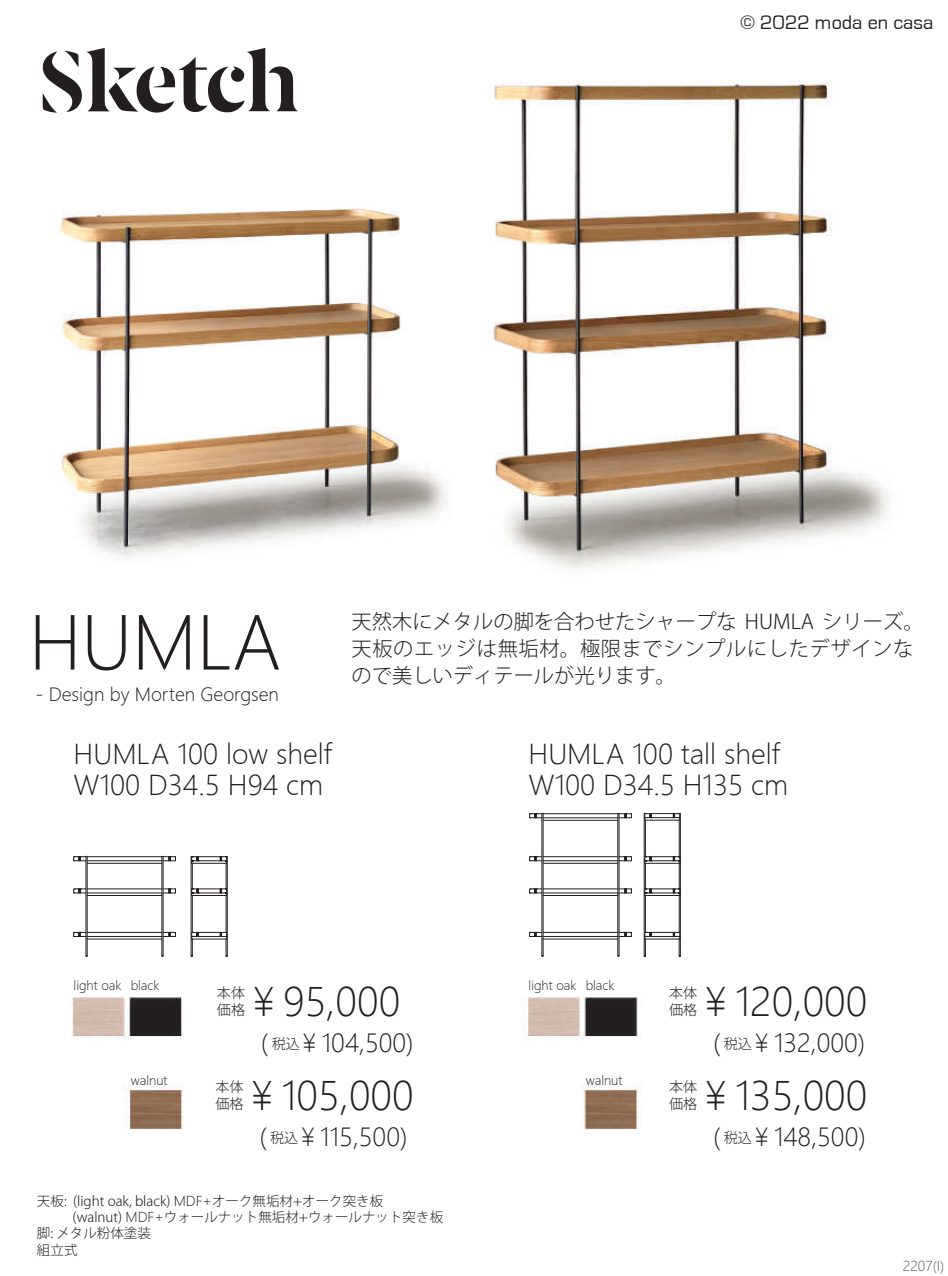
<style>
.page{position:relative;width:948px;height:1276px;background:#fff}
.page>*{position:absolute;margin:0;border:0;box-sizing:border-box;transform-origin:0 0}
.t1{font:72px "Microsoft Ya Hei UI Light";color:#231f20}
.t2{font:38.7px "Microsoft Ya Hei UI Light";color:#231f20}
.t3{font:27px "Microsoft Ya Hei UI Light";color:#231f20}
.t4{font:24.53px "Microsoft Ya Hei UI Light";color:#231f20}
.t5{font:300 20.25px/27px "Koz Go Pr 6 N";color:#231f20}
.t6{font:20.25px "Eurostile";color:#231f20}
.t7{font:18px "Microsoft Ya Hei UI Light";color:#231f20}
.t8{font:300 14.17px/16.9px "Koz Go Pr 6 N";color:#231f20}
.t9{font:300 13.5px "Koz Go Pr 6 N";color:#231f20}
.t10{font:13.5px "Microsoft Ya Hei UI Light";color:#57585a}
.t11{font:12.38px "Microsoft Ya Hei UI Light";color:#231f20}
.s1{font-family:"Koz Go Pr 6 N";font-weight:300;font-size:14.17px}
.s2{font-family:"Microsoft Ya Hei UI Light";font-weight:400}
</style>
<div class="page">
<img style="left:60px;top:80px;width:829px;height:1048px">
<svg style="left:42px;top:48px;width:256px;height:67px"></svg>
<hr style="left:543px;top:820px;width:74px;height:1px;background:#231f20">
<hr style="left:543px;top:817px;width:74px;height:1px;background:#231f20">
<hr style="left:543px;top:813px;width:74px;height:1px;background:#231f20">
<hr style="left:543px;top:863px;width:74px;height:1px;background:#231f20">
<hr style="left:543px;top:860px;width:74px;height:1px;background:#231f20">
<hr style="left:543px;top:856px;width:74px;height:1px;background:#231f20">
<hr style="left:543px;top:895px;width:74px;height:1px;background:#231f20">
<hr style="left:543px;top:892px;width:74px;height:1px;background:#231f20">
<hr style="left:543px;top:888px;width:74px;height:1px;background:#231f20">
<hr style="left:543px;top:938px;width:74px;height:1px;background:#231f20">
<hr style="left:543px;top:936px;width:74px;height:1px;background:#231f20">
<hr style="left:543px;top:932px;width:74px;height:1px;background:#231f20">
<svg style="left:529px;top:813px;width:14px;height:143px"></svg>
<svg style="left:617px;top:813px;width:15px;height:143px"></svg>
<hr style="left:678px;top:895px;width:1px;height:37px;background:#231f20">
<hr style="left:644px;top:895px;width:1px;height:37px;background:#231f20">
<svg style="left:644px;top:813px;width:35px;height:8px"></svg>
<hr style="left:679px;top:813px;width:1px;height:143px;background:#231f20">
<hr style="left:643px;top:813px;width:1px;height:143px;background:#231f20">
<svg style="left:643px;top:931px;width:37px;height:25px"></svg>
<svg style="left:643px;top:856px;width:37px;height:40px"></svg>
<hr style="left:644px;top:820px;width:1px;height:36px;background:#231f20">
<hr style="left:678px;top:820px;width:1px;height:36px;background:#231f20">
<hr style="left:87px;top:863px;width:75px;height:1px;background:#231f20">
<hr style="left:87px;top:860px;width:75px;height:1px;background:#231f20">
<hr style="left:87px;top:856px;width:75px;height:1px;background:#231f20">
<hr style="left:87px;top:895px;width:75px;height:1px;background:#231f20">
<hr style="left:87px;top:892px;width:75px;height:1px;background:#231f20">
<hr style="left:87px;top:888px;width:75px;height:1px;background:#231f20">
<hr style="left:87px;top:938px;width:75px;height:1px;background:#231f20">
<hr style="left:87px;top:936px;width:75px;height:1px;background:#231f20">
<hr style="left:87px;top:932px;width:75px;height:1px;background:#231f20">
<svg style="left:73px;top:856px;width:15px;height:100px"></svg>
<svg style="left:161px;top:856px;width:15px;height:100px"></svg>
<hr style="left:226px;top:895px;width:1px;height:37px;background:#231f20">
<hr style="left:192px;top:895px;width:1px;height:37px;background:#231f20">
<hr style="left:227px;top:856px;width:1px;height:100px;background:#231f20">
<hr style="left:191px;top:856px;width:1px;height:100px;background:#231f20">
<svg style="left:190px;top:931px;width:38px;height:25px"></svg>
<svg style="left:191px;top:856px;width:36px;height:40px"></svg>
<h3 class="t6" style="left:739px;top:11px;width:195px">© 2022 moda en casa</h3>
<h1 class="t1" style="left:29px;top:596px;width:254px">HUMLA</h1>
<h3 class="t5" style="left:351px;top:608px;width:573px">天然木にメタルの脚を合わせたシャープな HUMLA シリーズ。天板のエッジは無垢材。極限までシンプルにしたデザインなので美しいディテールが光ります。</h3>
<h3 class="t7" style="left:36px;top:682px;width:245px">- Design by Morten Georgsen</h3>
<h3 class="t3" style="left:74px;top:736px;width:260px">HUMLA 100 low shelf</h3>
<h3 class="t3" style="left:528px;top:736px;width:253px">HUMLA 100 tall shelf</h3>
<h3 class="t3" style="left:74px;top:767px;width:251px">W100 D34.5 H94 cm</h3>
<h3 class="t3" style="left:528px;top:767px;width:261px">W100 D34.5 H135 cm</h3>
<p class="t11" style="left:74px;top:977px;width:87px">light oak black</p>
<h2 class="t2" style="left:244px;top:976px;width:157px">￥95,000</h2>
<p class="t8" style="left:217px;top:984px;width:30px">本体価格</p>
<p class="t11" style="left:528px;top:977px;width:87px">light oak black</p>
<h2 class="t2" style="left:696px;top:976px;width:172px">￥120,000</h2>
<p class="t8" style="left:668px;top:984px;width:30px">本体価格</p>
<h3 class="t4" style="left:261px;top:1026px;width:154px">( <span class="s1">税込</span>￥104,500)</h3>
<h3 class="t4" style="left:713px;top:1026px;width:154px">( <span class="s1">税込</span>￥132,000)</h3>
<p class="t11" style="left:131px;top:1072px;width:38px">walnut</p>
<p class="t8" style="left:215px;top:1078px;width:30px">本体価格</p>
<h2 class="t2" style="left:243px;top:1070px;width:172px">￥105,000</h2>
<p class="t11" style="left:585px;top:1072px;width:38px">walnut</p>
<p class="t8" style="left:668px;top:1078px;width:30px">本体価格</p>
<h2 class="t2" style="left:696px;top:1070px;width:172px">￥135,000</h2>
<h3 class="t4" style="left:259px;top:1121px;width:149px">( <span class="s1">税込</span>￥115,500)</h3>
<h3 class="t4" style="left:713px;top:1121px;width:154px">( <span class="s1">税込</span>￥148,500)</h3>
<p class="t9" style="left:37px;top:1193px;width:347px">天板: (light oak, black) <span class="s2">MDF+</span>オーク無垢材+オーク突き板</p>
<p class="t9" style="left:73px;top:1209px;width:372px">(walnut) <span class="s2">MDF+</span>ウォールナット無垢材+ウォールナット突き板</p>
<p class="t9" style="left:37px;top:1225px;width:115px">脚: メタル粉体塗装</p>
<p class="t9" style="left:37px;top:1242px;width:42px">組立式</p>
<p class="t10" style="left:902px;top:1257px;width:43px">2207(I)</p>
</div>
